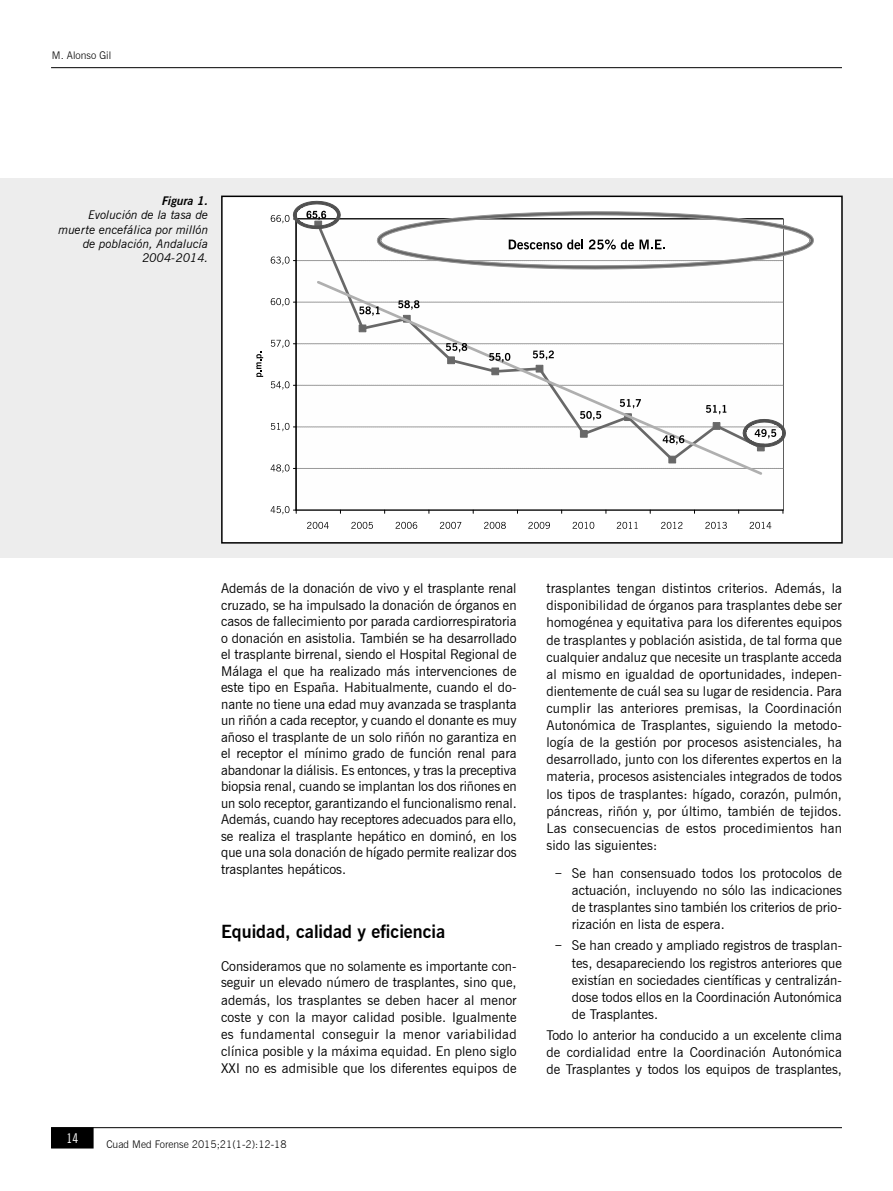
<style>
.page{position:relative;width:893px;height:1191px;background:#fff}
.page>*{position:absolute;margin:0;border:0;box-sizing:border-box;transform-origin:0 0}
.t1{font:700 18px "News Gothic BT";color:#000}
.t2{font:13.5px/17.1px "News Gothic BT";color:#000;text-align:justify}
.t3{font:condensed 13.5px "News Gothic BT";color:#fff}
.t4{font:italic 12px/14.4px "News Gothic BT";color:#000;text-align:right}
.t5{font:italic 700 12px "News Gothic BT";color:#000}
.t6{font:300 10.5px "News Gothic BT";color:#000}
.s1{font-family:"Myriad Pro"}
</style>
<div class="page">
<hr style="left:51px;top:67px;width:791px;height:1px;background:#000">
<div style="left:52px;top:1128px;width:41px;height:19px;background:#000"></div>
<div style="left:51px;top:1127px;width:43px;height:21px;border:2px solid #000"></div>
<hr style="left:51px;top:1127px;width:791px;height:1px;background:#000">
<div style="left:0;top:179px;width:893px;height:379px;background:#ededed"></div>
<div style="left:222px;top:196px;width:620px;height:347px;background:#fff"></div>
<div style="left:221px;top:196px;width:622px;height:347px;border:2px solid #000"></div>
<hr style="left:296px;top:219px;width:1px;height:291px;background:#000">
<hr style="left:296px;top:509px;width:487px;height:2px;background:#000">
<svg style="left:317px;top:279px;width:447px;height:196px"></svg>
<svg style="left:271px;top:506px;width:26px;height:8px"></svg>
<svg style="left:271px;top:464px;width:512px;height:9px"></svg>
<svg style="left:271px;top:381px;width:512px;height:8px"></svg>
<svg style="left:271px;top:340px;width:512px;height:22px"></svg>
<svg style="left:271px;top:298px;width:512px;height:18px"></svg>
<svg style="left:307px;top:522px;width:22px;height:7px"></svg>
<svg style="left:351px;top:522px;width:22px;height:7px"></svg>
<svg style="left:396px;top:522px;width:21px;height:7px"></svg>
<svg style="left:440px;top:522px;width:21px;height:7px"></svg>
<svg style="left:484px;top:522px;width:22px;height:7px"></svg>
<svg style="left:528px;top:522px;width:22px;height:7px"></svg>
<svg style="left:573px;top:522px;width:21px;height:7px"></svg>
<svg style="left:617px;top:522px;width:21px;height:7px"></svg>
<svg style="left:661px;top:522px;width:21px;height:7px"></svg>
<svg style="left:705px;top:522px;width:22px;height:7px"></svg>
<svg style="left:750px;top:522px;width:21px;height:7px"></svg>
<svg style="left:256px;top:352px;width:7px;height:25px"></svg>
<svg style="left:271px;top:200px;width:543px;height:69px"></svg>
<svg style="left:271px;top:399px;width:515px;height:48px"></svg>
<p class="t6" style="left:52px;top:49px;width:61px">M. Alonso Gil</p>
<p class="t5" style="left:162px;top:193px;width:48px">Figura 1.</p>
<p class="t4" style="left:58px;top:207px;width:151px">Evolución de la tasa de muerte encefálica por millón de población, Andalucía<br>2004-2014.</p>
<p class="t3" style="left:67px;top:1129px;width:13px">14</p>
<p class="t2" style="left:221px;top:580px;width:297px;line-height:16.5px">Además de la donación de vivo y el trasplante renal cruzado, se ha impulsado la donación de órganos en casos de fallecimiento por parada cardiorrespiratoria o donación en asistolia. También se ha desarrollado el trasplante birrenal, siendo el Hospital Regional de Málaga el que ha realizado más intervenciones de este tipo en España. Habitualmente, cuando el do&shy;nante no tiene una edad muy avanzada se trasplanta un riñón a cada receptor, y cuando el donante es muy añoso el trasplante de un solo riñón no garantiza en el receptor el mínimo grado de función renal para abandonar la diálisis. Es entonces, y tras la preceptiva biopsia renal, cuando se implantan los dos riñones en un solo receptor, garantizando el funcionalismo renal.<br>Además, cuando hay receptores adecuados para ello, se realiza el trasplante hepático en dominó, en los que una sola donación de hígado permite realizar dos trasplantes hepáticos.</p>
<h1 class="t1" style="left:221px;top:920px;width:226px">Equidad, calidad y eficiencia</h1>
<p class="t2" style="left:221px;top:958px;width:297px">Consideramos que no solamente es importante con&shy;seguir un elevado número de trasplantes, sino que, además, los trasplantes se deben hacer al menor coste y con la mayor calidad posible. Igualmente es fundamental conseguir la menor variabilidad clínica posible y la máxima equidad. En pleno siglo XXI no es admisible que los diferentes equipos de</p>
<p class="t6" style="left:106px;top:1138px;width:182px">Cuad Med Forense 2015;21(1-2):12-18</p>
<p class="t2" style="left:546px;top:580px;width:297px">trasplantes tengan distintos criterios. Además, la disponibilidad de órganos para trasplantes debe ser homogénea y equitativa para los diferentes equipos de trasplantes y población asistida, de tal forma que cualquier andaluz que necesite un trasplante acceda al mismo en igualdad de oportunidades, indepen&shy;dientemente de cuál sea su lugar de residencia. Para cumplir las anteriores premisas, la Coordinación Autonómica de Trasplantes, siguiendo la metodo&shy;logía de la gestión por procesos asistenciales, ha desarrollado, junto con los diferentes expertos en la materia, procesos asistenciales integrados de todos los tipos de trasplantes: hígado, corazón, pulmón, páncreas, riñón y, por último, también de tejidos.<br>Las consecuencias de estos procedimientos han sido las siguientes:</p>
<p class="t2" style="left:572px;top:864px;width:272px;text-indent:-17px"><span class="s1">–</span> Se han consensuado todos los protocolos de actuación, incluyendo no sólo las indicaciones de trasplantes sino también los criterios de prio&shy;rización en lista de espera.</p>
<p class="t2" style="left:572px;top:937px;width:272px;text-indent:-17px"><span class="s1">–</span> Se han creado y ampliado registros de trasplan&shy;tes, desapareciendo los registros anteriores que existían en sociedades científicas y centralizán&shy;dose todos ellos en la Coordinación Autonómica de Trasplantes.</p>
<p class="t2" style="left:546px;top:1026px;width:297px">Todo lo anterior ha conducido a un excelente clima de cordialidad entre la Coordinación Autonómica de Trasplantes y todos los equipos de trasplantes,</p>
</div>
